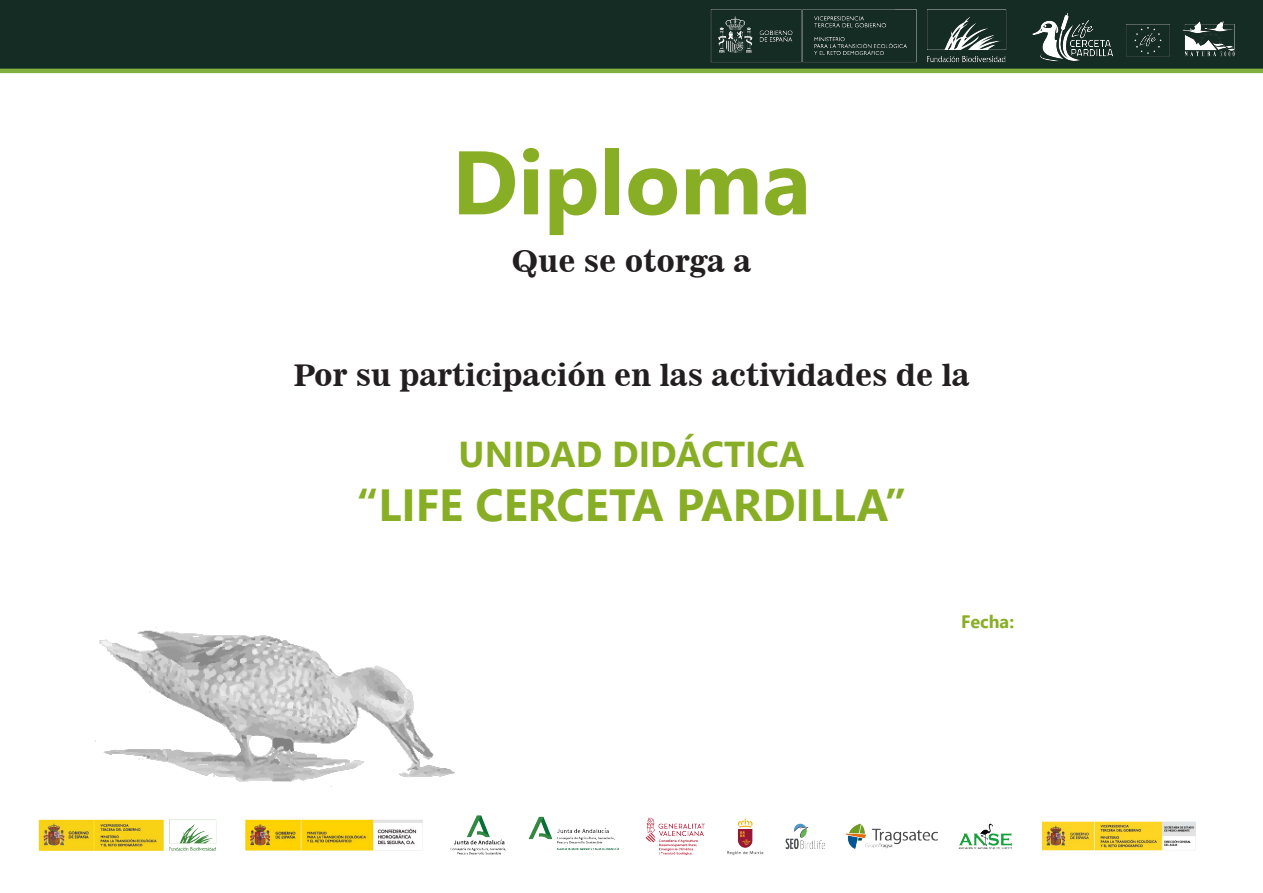
<style>
.page{position:relative;width:1263px;height:893px;background:#fff}
.page>*{position:absolute;margin:0;border:0;box-sizing:border-box;transform-origin:0 0}
.Diploma{font:700 90px "Segoe UI";color:#88ae25}
.Unidad_Didáctica{font:700 45px "Segoe UI";color:#88ae25}
.Unidad_Didáctica-2{font:700 36px "Segoe UI";color:#88ae25}
.Contenido_diploma{font:30px "News 701 BT Bold A";color:#231f20}
.Fecha{font:700 18px "Segoe UI";color:#88ae25}
</style>
<div class="page">
<div style="left:0;top:0;width:1263px;height:71px;background:#152c25"></div>
<img style="left:99px;top:630px;width:331px;height:120px">
<hr style="left:0;top:69px;width:1263px;height:4px;background:#81b03f">
<img style="left:710px;top:9px;width:296px;height:53px">
<img style="left:1021px;top:13px;width:225px;height:56px">
<img style="left:38px;top:750px;width:581px;height:105px">
<img style="left:645px;top:817px;width:551px;height:39px">
<p class="Diploma" style="left:452px;top:98px;width:361px">Diploma</p>
<p class="Contenido_diploma" style="left:511px;top:242px;width:241px">Que se otorga a</p>
<p class="Contenido_diploma" style="left:293px;top:357px;width:678px">Por su participación en las actividades de la</p>
<p class="Unidad_Didáctica-2" style="left:459px;top:421px;width:347px">UNIDAD DIDÁCTICA</p>
<p class="Unidad_Didáctica" style="left:356px;top:462px;width:552px">“LIFE CERCETA PARDILLA”</p>
<p class="Fecha" style="left:961px;top:604px;width:55px">Fecha:</p>
</div>
